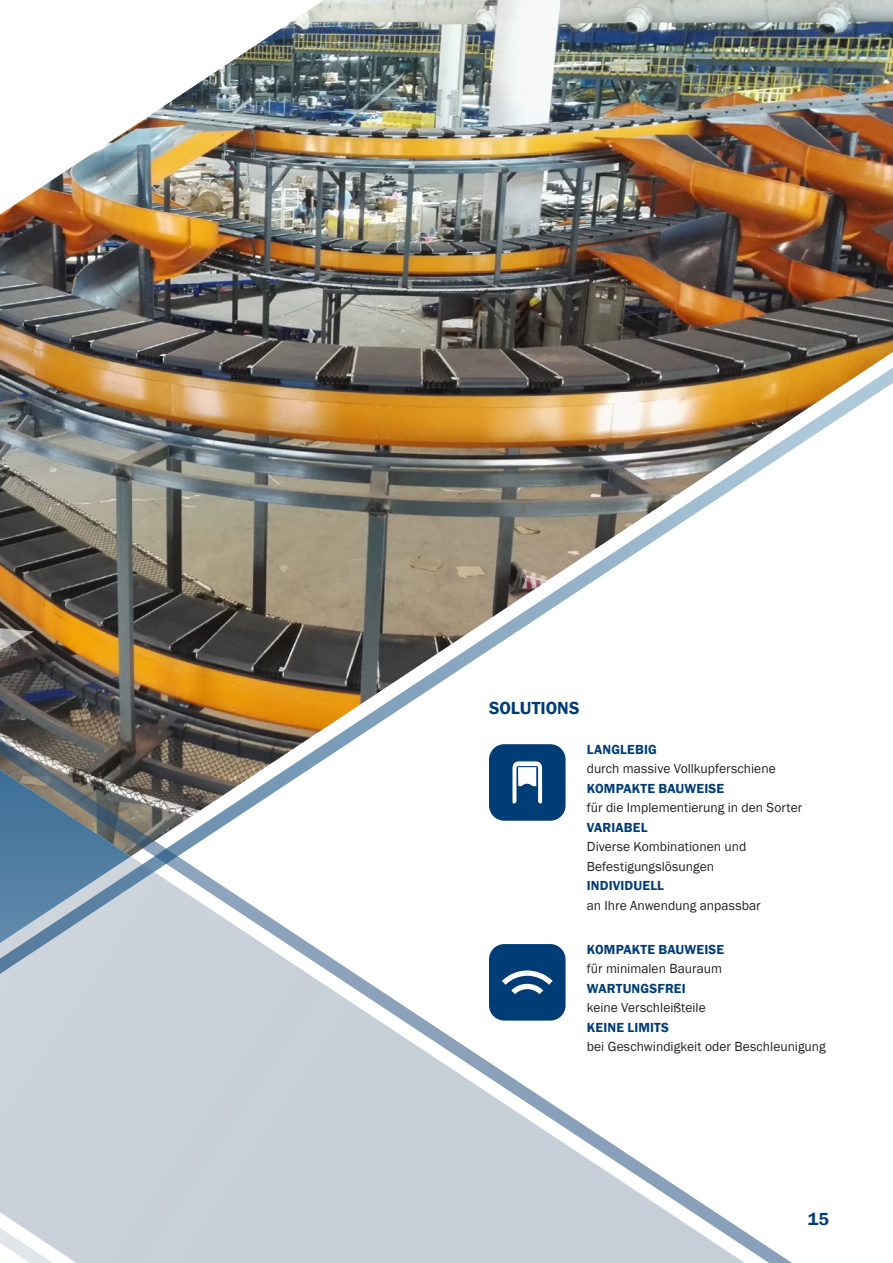
<style>
.page{position:relative;width:893px;height:1263px;background:#fff}
.page>*{position:absolute;margin:0;border:0;box-sizing:border-box;transform-origin:0 0}
.t1{font:600 18px "Franklin Gothic";color:#003d76}
.t2{font:13.5px/19.5px "Franklin Gothic";color:#231f20}
.t3{font:600 13.5px "Franklin Gothic";letter-spacing:.01em;color:#003d76}
</style>
<div class="page">
<img style="left:145px;top:0;width:748px;height:119px">
<img style="left:0;top:119px;width:893px;height:1144px">
<svg style="left:0;top:943px;width:107px;height:320px;background:#cbd2db"></svg>
<img style="left:0;top:594px;width:131px;height:349px">
<div style="left:489px;top:944px;width:77px;height:76px;background:#003d76;border-radius:15px"></div>
<svg style="left:502px;top:970px;width:51px;height:24px"></svg>
<div style="left:489px;top:744px;width:77px;height:77px;background:#003d76;border-radius:15px"></div>
<svg style="left:512px;top:761px;width:30px;height:43px"></svg>
<h1 class="t1" style="left:489px;top:697px;width:92px">SOLUTIONS</h1>
<p class="t3" style="left:587px;top:741px;width:72px">LANGLEBIG</p>
<p class="t2" style="left:587px;top:759px;width:190px">durch massive Vollkupferschiene</p>
<p class="t3" style="left:587px;top:780px;width:139px">KOMPAKTE BAUWEISE</p>
<p class="t2" style="left:587px;top:798px;width:217px">für die Implementierung in den Sorter</p>
<p class="t3" style="left:587px;top:819px;width:62px">VARIABEL</p>
<p class="t2" style="left:587px;top:837px;width:161px">Diverse Kombinationen und<br>Befestigungslösungen</p>
<p class="t3" style="left:587px;top:877px;width:79px">INDIVIDUELL</p>
<p class="t2" style="left:587px;top:896px;width:175px">an Ihre Anwendung anpassbar</p>
<p class="t3" style="left:587px;top:941px;width:139px">KOMPAKTE BAUWEISE</p>
<p class="t2" style="left:587px;top:959px;width:137px">für minimalen Bauraum</p>
<p class="t3" style="left:587px;top:980px;width:101px">WARTUNGSFREI</p>
<p class="t2" style="left:587px;top:998px;width:120px">keine Verschleißteile</p>
<p class="t3" style="left:587px;top:1019px;width:84px">KEINE LIMITS</p>
<p class="t2" style="left:587px;top:1037px;width:240px">bei Geschwindigkeit oder Beschleunigung</p>
<h1 class="t1" style="left:808px;top:1207px;width:23px">15</h1>
</div>
